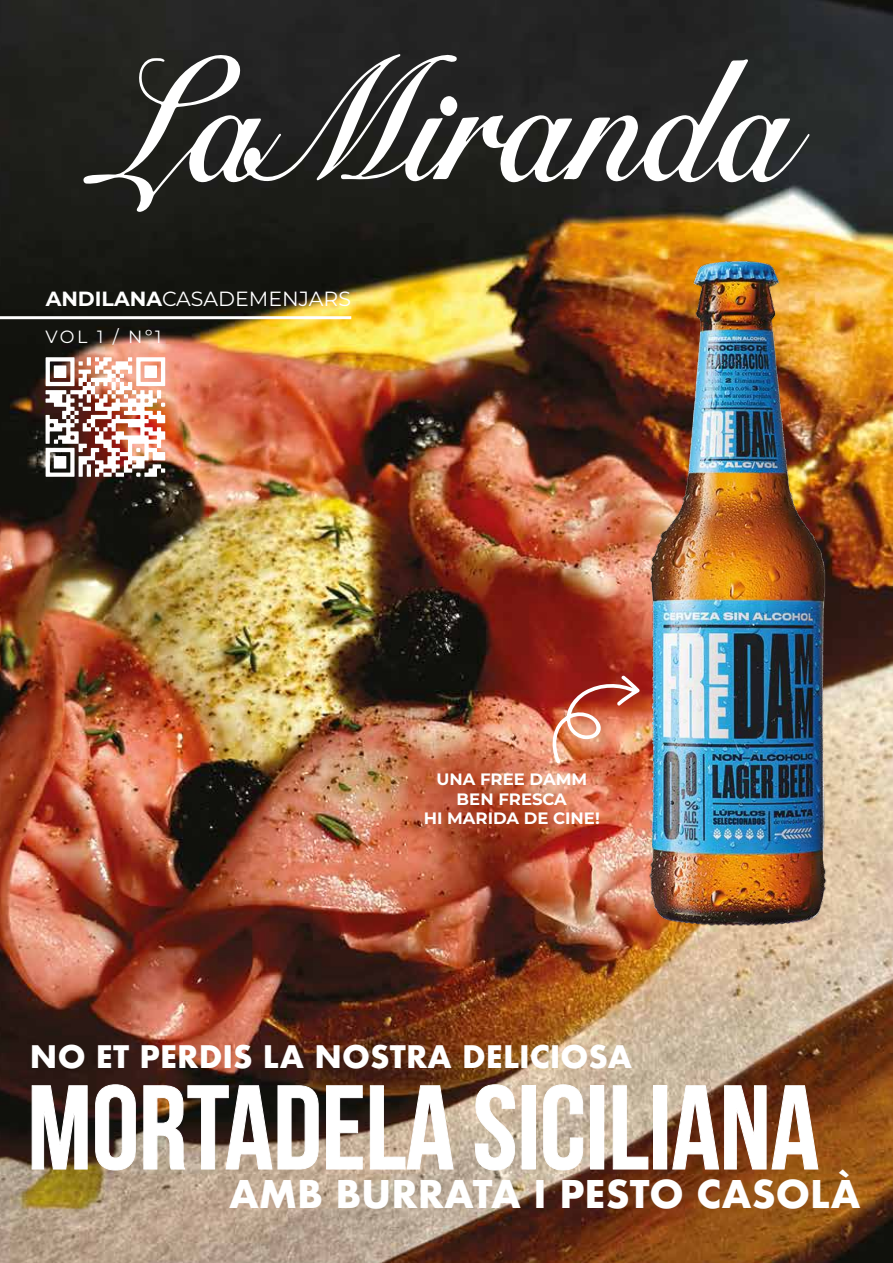
<style>
.page{position:relative;width:893px;height:1263px;background:#fff}
.page>*{position:absolute;margin:0;border:0;box-sizing:border-box;transform-origin:0 0}
.t1{font:118.95px "Bebas Neue";color:#fff}
.t2{font:700 37.2px "Futura";color:#fff}
.t3{font:700 30.15px "Futura";color:#fff}
.t4{font:20.55px "Montserrat";color:#fff}
.t5{font:17.7px "Montserrat";letter-spacing:.14em;color:#fff}
.t6{font:700 16.5px/19.8px "Montserrat";color:#fff;text-align:center}
.s1{font-weight:700}
</style>
<div class="page">
<img style="left:0;top:0;width:893px;height:1263px">
<svg style="left:83px;top:54px;width:727px;height:158px;fill:#242424"></svg>
<div style="left:440px;top:96px;width:17px;height:20px;background:#fff;border-radius:50%"></div>
<img style="left:14px;top:1054px;width:819px;height:150px">
<svg style="left:32px;top:1085px;width:55px;height:84px;background:#3e322b"></svg>
<svg style="left:95px;top:1084px;width:41px;height:86px;background:#584b42"></svg>
<img style="left:144px;top:1085px;width:128px;height:84px">
<svg style="left:278px;top:1085px;width:40px;height:84px;background:#5f544a"></svg>
<svg style="left:326px;top:1085px;width:36px;height:84px;background:#756457"></svg>
<svg style="left:370px;top:1085px;width:83px;height:84px;background:#957f6d"></svg>
<svg style="left:475px;top:1084px;width:40px;height:86px;background:#cabaa5"></svg>
<div style="left:522px;top:1086px;width:13px;height:83px;border:1px solid #fff"></div>
<svg style="left:543px;top:1084px;width:40px;height:86px;background:#cbbba7"></svg>
<div style="left:591px;top:1086px;width:13px;height:83px;border:1px solid #fff"></div>
<svg style="left:613px;top:1085px;width:35px;height:84px;background:#ac937f"></svg>
<div style="left:653px;top:1086px;width:14px;height:83px;border:1px solid #fff"></div>
<svg style="left:673px;top:1085px;width:93px;height:84px;background:#7b4b33"></svg>
<svg style="left:772px;top:1085px;width:46px;height:84px;background:#884e26"></svg>
<hr style="left:0;top:316px;width:351px;height:3px;background:#fff">
<img style="left:45px;top:357px;width:120px;height:120px">
<img style="left:637px;top:259px;width:204px;height:668px">
<img style="left:549px;top:675px;width:91px;height:89px">
<p class="t4" style="left:46px;top:285px;width:307px"><span class="s1">ANDILANA</span>CASADEMENJARS</p>
<p class="t5" style="left:46px;top:325px;width:118px">VOL 1 / Nº1</p>
<p class="t6" style="left:424px;top:770px;width:178px">UNA FREE DAMM<br>BEN FRESCA<br>HI MARIDA DE CINE!</p>
<h3 class="t3" style="left:30px;top:1035px;width:604px">NO ET PERDIS LA NOSTRA DELICIOSA</h3>
<h1 class="t1" style="left:28px;top:1063px;width:793px">MORTADELA SICILIANA</h1>
<h2 class="t2" style="left:229px;top:1167px;width:633px">AMB BURRATA I PESTO CASOLÀ</h2>
</div>
